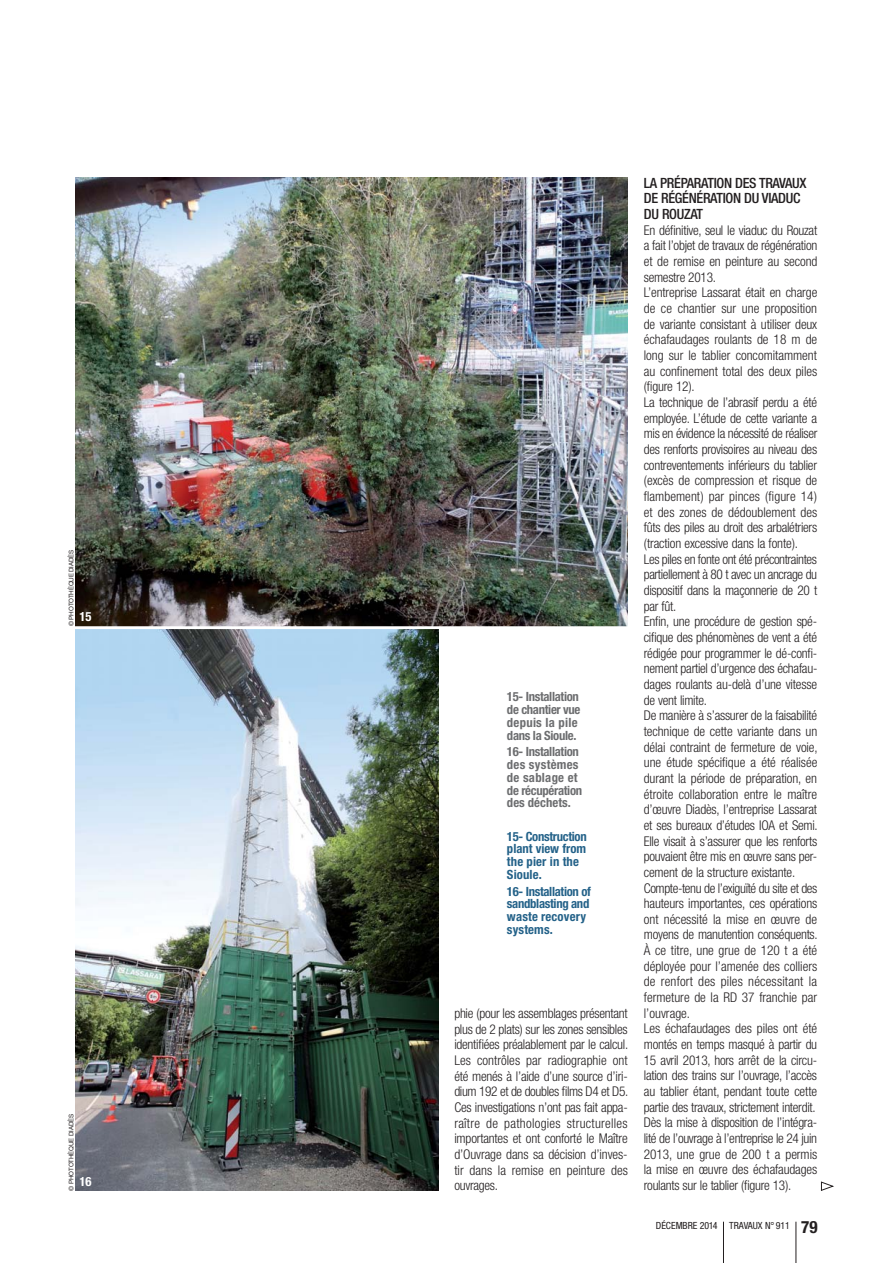
<style>
.page{position:relative;width:893px;height:1263px;background:#fff}
.page>*{position:absolute;margin:0;border:0;box-sizing:border-box;transform-origin:0 0}
.t1{font:500 condensed 14.1px/15.6px "Helvetica Neue";letter-spacing:-.025em;color:#231f20}
.t2{font:300 condensed 13.5px/15.6px "Helvetica Neue";letter-spacing:-.02em;color:#231f20;text-align:justify}
.t3{font:700 condensed 12.75px/12.8px "Helvetica Neue";color:#6d6e70}
.t4{font:700 condensed 12.75px/12.8px "Helvetica Neue";letter-spacing:-.025em;color:#6d6e70}
.t5{font:700 condensed 12.75px/12.8px "Helvetica Neue";letter-spacing:-.025em;color:#246289}
.t6{font:700 condensed 12.75px/12.8px "Helvetica Neue";color:#246289}
.t7{font:700 condensed 12.75px "Helvetica Neue";color:#fff}
.t8{font:condensed 9.9px "Helvetica Neue";color:#231f20}
.t9{font:6.3px "Helvetica Neue";letter-spacing:-.02em;color:#231f20}
.s1{font-weight:700;font-size:16.95px}
</style>
<div class="page">
<hr style="left:723px;top:1222px;width:1px;height:41px;background:#231f20">
<hr style="left:796px;top:1222px;width:1px;height:41px;background:#231f20">
<img style="left:75px;top:629px;width:363px;height:562px">
<img style="left:75px;top:177px;width:553px;height:449px">
<svg style="left:821px;top:1182px;width:13px;height:9px"></svg>
<p class="t9" style="left:69px;top:626px;width:78px;rotate:-90deg">© PHOTOTHÈQUE DIADÈS</p>
<p class="t7" style="left:79px;top:612px;width:13px">15</p>
<p class="t9" style="left:69px;top:1191px;width:78px;rotate:-90deg">© PHOTOTHÈQUE DIADÈS</p>
<p class="t7" style="left:79px;top:1176px;width:13px">16</p>
<p class="t4" style="left:507px;top:692px;width:75px">15- Installation de chantier vue depuis la pile dans la Sioule.</p>
<p class="t3" style="left:507px;top:747px;width:77px">16- Installation des systèmes de sablage et de récupération des déchets.</p>
<p class="t6" style="left:507px;top:831px;width:81px">15- Construction plant view from the pier in the<br>Sioule.</p>
<p class="t5" style="left:507px;top:886px;width:85px">16- Installation of sandblasting and waste recovery systems.</p>
<p class="t2" style="left:454px;top:1007px;width:175px">phie ( pour les assemblages présentant plus de 2 plats ) sur les zones sensibles identifiées préalablement par le calcul.<br>Les contrôles par radiographie ont été menés à l’aide d’une source d’iri&shy;dium 192 et de doubles films D4 et D5.<br>Ces investigations n’ont pas fait appa&shy;raître de pathologies structurelles importantes et ont conforté le Maître d’Ouvrage dans sa décision d’inves&shy;tir dans la remise en peinture des ouvrages.</p>
<p class="t1" style="left:644px;top:176px;width:164px">LA PRÉPARATION DES TRAVAUX<br>DE RÉGÉNÉRATION DU VIADUC<br>DU ROUZAT</p>
<p class="t2" style="left:644px;top:223px;width:175px;text-align:left">En définitive, seul le viaduc du Rouzat a fait l’objet de travaux de régénération et de remise en peinture au second semestre 2013.<br>L’entreprise Lassarat était en charge de ce chantier sur une proposition de variante consistant à utiliser deux échafaudages roulants de 18 m de long sur le tablier concomitamment au confinement total des deux piles ( figure 12 ).<br>La technique de l’abrasif perdu a été employée. L’étude de cette variante a mis en évidence la nécessité de réaliser des renforts provisoires au niveau des contreventements inférieurs du tablier ( excès de compression et risque de flambement ) par pinces ( figure 14 ) et des zones de dédoublement des fûts des piles au droit des arbalétriers ( traction excessive dans la fonte ).<br>Les piles en fonte ont été précontraintes partiellement à 80 t avec un ancrage du dispositif dans la maçonnerie de 20 t par fût.<br>Enfin, une procédure de gestion spé&shy;cifique des phénomènes de vent a été rédigée pour programmer le dé-confi&shy;nement partiel d’urgence des échafau&shy;dages roulants au-delà d’une vitesse de vent limite.<br>De manière à s’assurer de la faisabilité technique de cette variante dans un délai contraint de fermeture de voie, une étude spécifique a été réalisée durant la période de préparation, en étroite collaboration entre le maître d’œuvre Diadès, l’entreprise Lassarat et ses bureaux d’études IOA et Semi.<br>Elle visait à s’assurer que les renforts pouvaient être mis en œuvre sans per&shy;cement de la structure existante.<br>Compte-tenu de l’exiguïté du site et des hauteurs importantes, ces opérations ont nécessité la mise en œuvre de moyens de manutention conséquents.<br>À ce titre, une grue de 120 t a été déployée pour l’amenée des colliers de renfort des piles nécessitant la fermeture de la RD 37 franchie par l’ouvrage.<br>Les échafaudages des piles ont été montés en temps masqué à partir du 15 avril 2013, hors arrêt de la circu&shy;lation des trains sur l’ouvrage, l’accès au tablier étant, pendant toute cette partie des travaux, strictement interdit.<br>Dès la mise à disposition de l’intégra&shy;lité de l’ouvrage à l’entreprise le 24 juin 2013, une grue de 200 t a permis la mise en œuvre des échafaudages roulants sur le tablier ( figure 13 ).</p>
<p class="t8" style="left:656px;top:1222px;width:163px">DÉCEMBRE 2014 TRAVAUX N° 911 <span class="s1">79</span></p>
</div>
